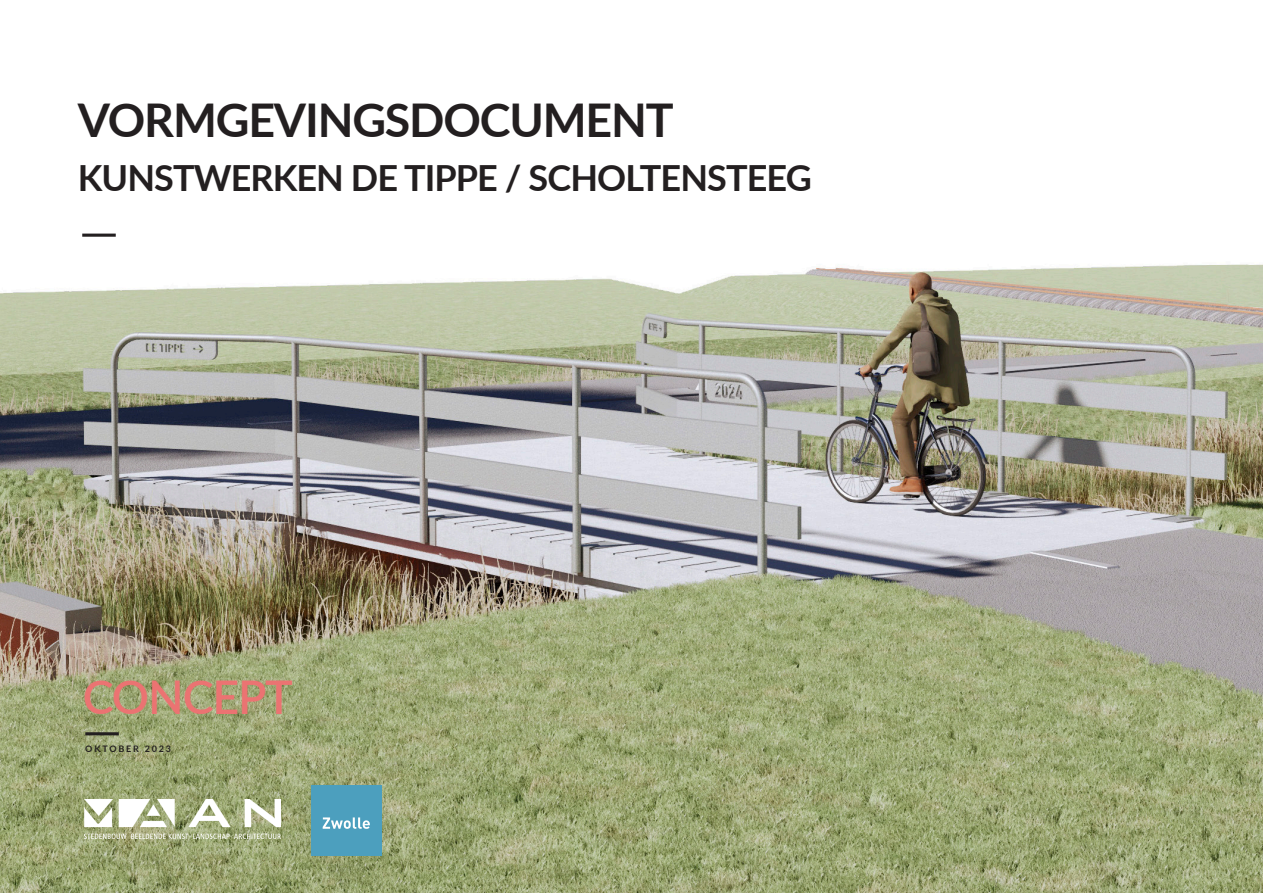
<style>
.page{position:relative;width:1263px;height:893px;background:#fff}
.page>*{position:absolute;margin:0;border:0;box-sizing:border-box;transform-origin:0 0}
.MAAN_text1{font:700 46.5px "Lato";letter-spacing:-.025em;color:#231f20}
.MAAN_text1-2{font:600 46.5px "Lato";letter-spacing:-.025em;color:#eb7372}
.MAAN_text1-3{font:700 36px "Lato";letter-spacing:-.025em;color:#231f20}
.MAAN_text1-4{font:700 9px "Lato";letter-spacing:.2em;color:#231f20}
</style>
<div class="page">
<img style="left:0;top:233px;width:1263px;height:660px">
<hr style="left:82px;top:234px;width:34px;height:3px;background:#231f20">
<img style="left:85px;top:799px;width:195px;height:40px">
<div style="left:311px;top:785px;width:71px;height:71px;background:#4c9fbe"></div>
<svg style="left:323px;top:817px;width:47px;height:12px"></svg>
<hr style="left:85px;top:732px;width:34px;height:3px;background:#231f20">
<p class="MAAN_text1" style="left:78px;top:85px;width:597px">VORMGEVINGSDOCUMENT</p>
<p class="MAAN_text1-3" style="left:78px;top:151px;width:736px">KUNSTWERKEN DE TIPPE / SCHOLTENSTEEG</p>
<p class="MAAN_text1-2" style="left:83px;top:664px;width:211px">CONCEPT</p>
<p class="MAAN_text1-4" style="left:85px;top:742px;width:87px">OKTOBER 2023</p>
</div>
